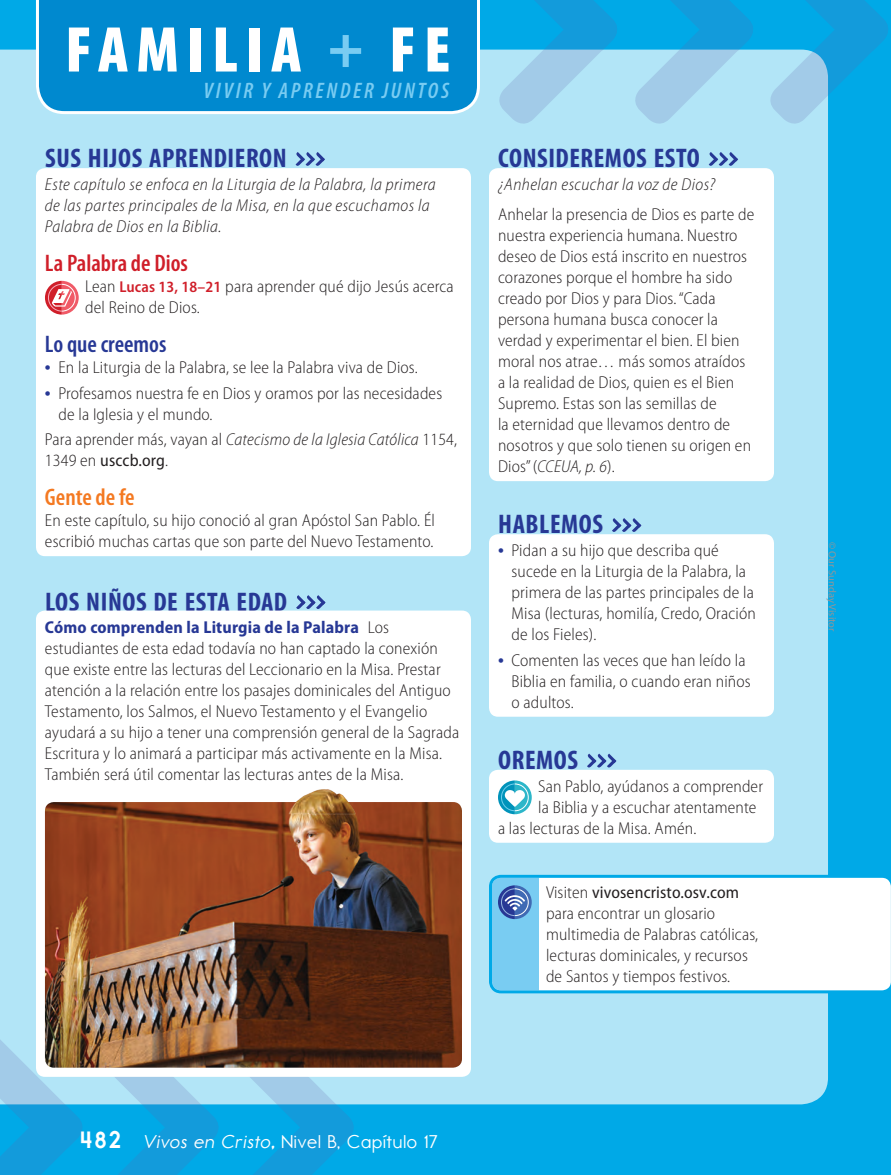
<style>
.page{position:relative;width:891px;height:1175px;background:#00a9e7}
.page>*{position:absolute;margin:0;border:0;box-sizing:border-box;transform-origin:0 0}
.t1{font:900 condensed 65.25px "Myriad Pro";letter-spacing:.12em;color:#fff}
.t2{font:700 condensed 27px "Myriad Pro";letter-spacing:.02em;color:#273895}
.t3{font:600 condensed 24px "Myriad Pro";color:#d01e29}
.t4{font:600 condensed 24px "Myriad Pro";color:#273895}
.t5{font:600 condensed 24px "Myriad Pro";color:#f47921}
.t6{font:italic 600 condensed 22.5px "Myriad Pro";letter-spacing:.12em;color:#79ccf2}
.t7{font:18.75px "Report School Rg";letter-spacing:.05em;color:#fff}
.t8{font:300 semi-condensed 17.25px/21px "Myriad Pro";letter-spacing:.01em;color:#231f20}
.t9{font:italic 300 semi-condensed 17.25px/21px "Myriad Pro";letter-spacing:.025em;color:#231f20}
.t10{font:10.5px "Myriad Pro";color:#939598}
.s1{font-weight:700;font-stretch:semi-expanded;font-size:60px;color:#79ccf2}
.s2{font-weight:600;font-size:15.75px;color:#d01e29}
.s3{font-weight:700;font-stretch:normal;color:#273895}
.s4{font-style:italic}
.s5{font-weight:400}
.s6{font-weight:700;color:#273895}
.s7{font-family:"Report School Hv";font-size:24px}
.s8{font-weight:700;font-style:italic}
</style>
<div class="page">
<div style="left:0;top:50px;width:828px;height:1054px;background:#b2e5f7"></div>
<svg style="left:493px;top:0;width:130px;height:129px"></svg>
<svg style="left:95px;top:1077px;width:129px;height:98px"></svg>
<svg style="left:230px;top:1077px;width:129px;height:98px"></svg>
<div style="left:36px;top:0;width:444px;height:114px;background:#0089cf"></div>
<svg style="left:587px;top:753px;width:29px;height:15px"></svg>
<div style="left:489px;top:770px;width:285px;height:73px;background:#fff;border-radius:9px"></div>
<svg style="left:498px;top:780px;width:34px;height:34px"></svg>
<svg style="left:612px;top:518px;width:29px;height:15px"></svg>
<div style="left:489px;top:534px;width:285px;height:183px;background:#fff;border-radius:9px"></div>
<svg style="left:296px;top:595px;width:30px;height:15px"></svg>
<div style="left:36px;top:610px;width:435px;height:467px;background:#fff;border-radius:9px"></div>
<svg style="left:709px;top:152px;width:29px;height:15px"></svg>
<div style="left:489px;top:168px;width:285px;height:313px;background:#fff;border-radius:9px"></div>
<svg style="left:296px;top:152px;width:29px;height:15px"></svg>
<div style="left:36px;top:168px;width:435px;height:388px;background:#fff;border-radius:9px"></div>
<svg style="left:45px;top:281px;width:34px;height:34px"></svg>
<svg style="left:489px;top:875px;width:402px;height:118px"></svg>
<img style="left:45px;top:802px;width:417px;height:265px">
<img style="left:265px;top:789px;width:110px;height:42px">
<svg style="left:0;top:1027px;width:84px;height:148px"></svg>
<svg style="left:629px;top:0;width:262px;height:129px"></svg>
<h1 class="t1" style="left:65px;top:13px;width:387px">FAMILIA <span class="s1">+</span> FE</h1>
<h3 class="t6" style="left:204px;top:79px;width:247px">VIVIR Y APRENDER JUNTOS</h3>
<h2 class="t2" style="left:45px;top:141px;width:243px">SUS HIJOS APRENDIERON</h2>
<p class="t9" style="left:45px;top:174px;width:392px">Este capítulo se enfoca en la Liturgia de la Palabra, la primera de las partes principales de la Misa, en la que escuchamos la<br>Palabra de Dios en la Biblia.</p>
<h3 class="t3" style="left:45px;top:250px;width:145px">La Palabra de Dios</h3>
<p class="t8" style="left:85px;top:276px;width:370px">Lean <span class="s2">Lucas 13, 18–21</span> para aprender qué dijo Jesús acerca del Reino de Dios.</p>
<h3 class="t4" style="left:45px;top:331px;width:123px">Lo que creemos</h3>
<p class="t8" style="left:45px;top:357px;width:374px"><span class="s3">•</span> En la Liturgia de la Palabra, se lee la Palabra viva de Dios.</p>
<p class="t8" style="left:58px;top:383px;width:385px;text-indent:-14px"><span class="s3">•</span> Profesamos nuestra fe en Dios y oramos por las necesidades de la Iglesia y el mundo.</p>
<p class="t8" style="left:45px;top:429px;width:414px">Para aprender más, vayan al <span class="s4">Catecismo de la Iglesia Católica</span> 1154,<br>1349 en <span class="s5">usccb.org</span>.</p>
<h3 class="t5" style="left:45px;top:484px;width:91px">Gente de fe</h3>
<p class="t8" style="left:45px;top:510px;width:391px">En este capítulo, su hijo conoció al gran Apóstol San Pablo. Él escribió muchas cartas que son parte del Nuevo Testamento.</p>
<h2 class="t2" style="left:45px;top:585px;width:244px">LOS NIÑOS DE ESTA EDAD</h2>
<p class="t8" style="left:45px;top:616px;width:416px"><span class="s6">Cómo comprenden la Liturgia de la Palabra</span> Los estudiantes de esta edad todavía no han captado la conexión que existe entre las lecturas del Leccionario en la Misa. Prestar atención a la relación entre los pasajes dominicales del Antiguo Testamento, los Salmos, el Nuevo Testamento y el Evangelio ayudará a su hijo a tener una comprensión general de la Sagrada Escritura y lo animará a participar más activamente en la Misa.<br>También será útil comentar las lecturas antes de la Misa.</p>
<h2 class="t2" style="left:498px;top:141px;width:203px">CONSIDEREMOS ESTO</h2>
<p class="t9" style="left:498px;top:174px;width:219px">¿Anhelan escuchar la voz de Dios?</p>
<p class="t8" style="left:498px;top:204px;width:258px">Anhelar la presencia de Dios es parte de nuestra experiencia humana. Nuestro deseo de Dios está inscrito en nuestros corazones porque el hombre ha sido creado por Dios y para Dios. “Cada persona humana busca conocer la verdad y experimentar el bien. El bien moral nos atrae… más somos atraídos a la realidad de Dios, quien es el Bien Supremo. Estas son las semillas de<br>la eternidad que llevamos dentro de nosotros y que solo tienen su origen en Dios” (<span class="s4">CCEUA, p. 6</span>).</p>
<h2 class="t2" style="left:498px;top:507px;width:106px">HABLEMOS</h2>
<p class="t8" style="left:511px;top:540px;width:246px;text-indent:-14px"><span class="s3">•</span> Pidan a su hijo que describa qué sucede en la Liturgia de la Palabra, la primera de las partes principales de la Misa (lecturas, homilía, Credo, Oración de los Fieles).</p>
<p class="t8" style="left:511px;top:650px;width:241px;text-indent:-14px"><span class="s3">•</span> Comenten las veces que han leído la<br>Biblia en familia, o cuando eran niños o adultos.</p>
<h2 class="t2" style="left:498px;top:743px;width:81px">OREMOS</h2>
<p class="t8" style="left:538px;top:776px;width:226px">San Pablo, ayúdanos a comprender</p>
<p class="t8" style="left:538px;top:797px;width:220px">la Biblia y a escuchar atentamente</p>
<p class="t8" style="left:498px;top:818px;width:200px">a las lecturas de la Misa. Amén.</p>
<p class="t8" style="left:546px;top:881px;width:214px">Visiten <span class="s5">vivosencristo.osv.com </span>para encontrar un glosario multimedia de Palabras católicas, lecturas dominicales, y recursos de Santos y tiempos festivos.</p>
<p class="t7" style="left:81px;top:1130px;width:358px"><span class="s7">482</span> <span class="s4">Vivos en Cristo</span><span class="s8">,</span> Nivel B, Capítulo 17</p>
<p class="t10" style="left:839px;top:542px;width:91px;rotate:90deg">© Our Sunday Visitor</p>
</div>
